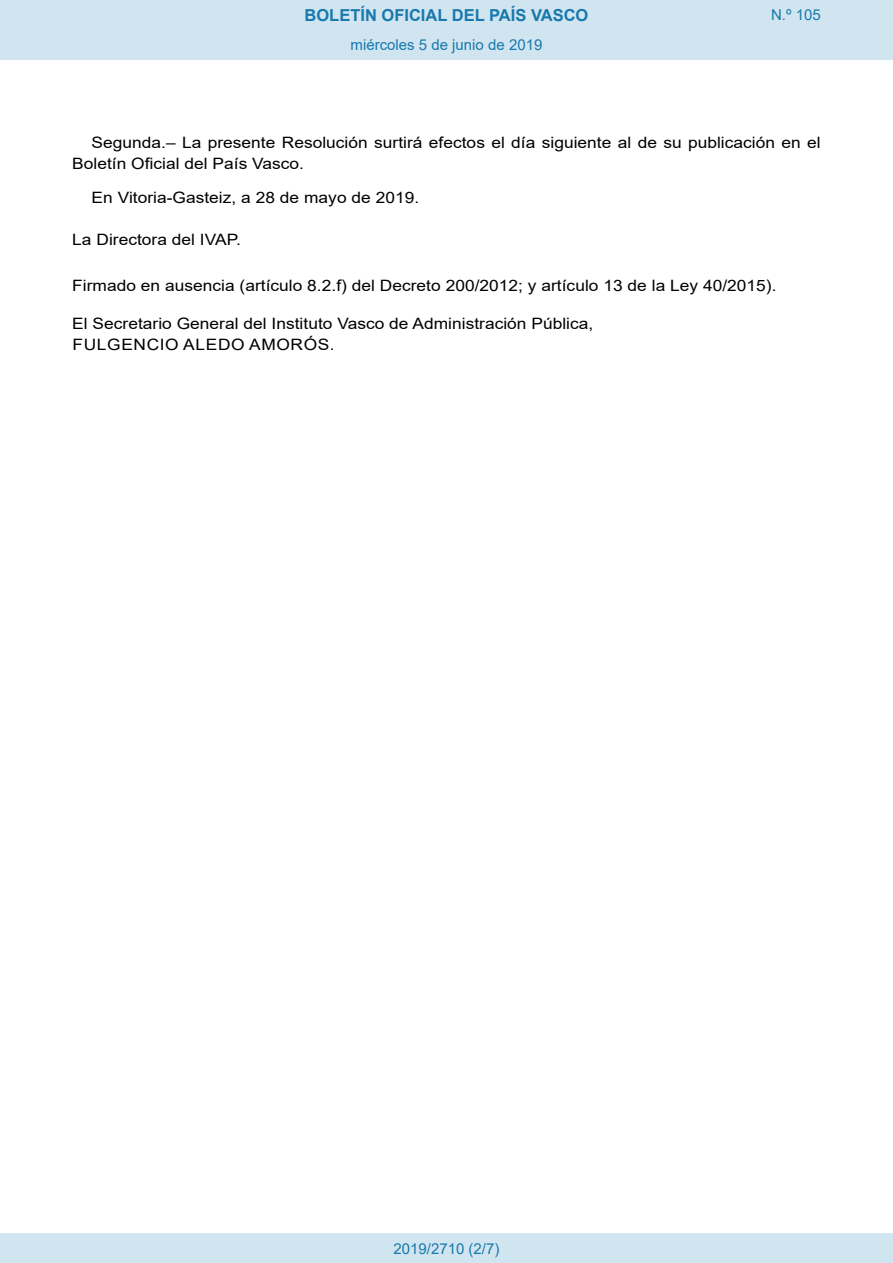
<style>
.page{position:relative;width:893px;height:1263px;background:#fff}
.page>*{position:absolute;margin:0;border:0;box-sizing:border-box;transform-origin:0 0}
.t1{font:700 16.5px "Arial";color:#1879ad}
.BOPVDetalle{font:15.6px/20.9px "Arial";color:#000;scale:1.11 1}
.BOPVDisposicionTitul{font:15.6px "Arial";color:#000;scale:1.11 1}
.BOPVFirmaPuesto{font:15.6px "Arial";color:#000;scale:1.11 1}
.BOPVFirmaLugFec{font:15.6px "Arial";color:#000;scale:1.11 1}
.BOPVFirmaNombre{font:15.6px "Arial";letter-spacing:.035em;color:#000;scale:1.11 1}
.Paginacion_Centro{font:15px "Arial";color:#1879ad}
</style>
<div class="page">
<div style="left:0;top:0;width:893px;height:60px;background:#d0e5f0"></div>
<div style="left:0;top:1233px;width:893px;height:30px;background:#d0e5f0"></div>
<p class="t1" style="left:305px;top:3px;width:285px">BOLETÍN OFICIAL DEL PAÍS VASCO</p>
<p class="Paginacion_Centro" style="left:351px;top:35px;width:193px">miércoles 5 de junio de 2019</p>
<p class="Paginacion_Centro" style="left:771px;top:5px;width:51px">N.º 105</p>
<p class="BOPVDetalle" style="left:72px;top:132px;width:676px;text-indent:19px">Segunda.– La presente Resolución surtirá efectos el día siguiente al de su publicación en el<br>Boletín Oficial del País Vasco.</p>
<p class="BOPVFirmaLugFec" style="left:92px;top:186px;width:297px">En Vitoria-Gasteiz, a 28 de mayo de 2019.</p>
<p class="BOPVDisposicionTitul" style="left:72px;top:228px;width:153px">La Directora del IVAP.</p>
<p class="BOPVDisposicionTitul" style="left:72px;top:275px;width:636px">Firmado en ausencia (artículo 8.2.f) del Decreto 200/2012; y artículo 13 de la Ley 40/2015).</p>
<p class="BOPVFirmaPuesto" style="left:72px;top:313px;width:471px">El Secretario General del Instituto Vasco de Administración Pública,</p>
<p class="BOPVFirmaNombre" style="left:73px;top:334px;width:237px">FULGENCIO ALEDO AMORÓS.</p>
<p class="Paginacion_Centro" style="left:393px;top:1238px;width:107px">2019/2710 (2/7)</p>
</div>
